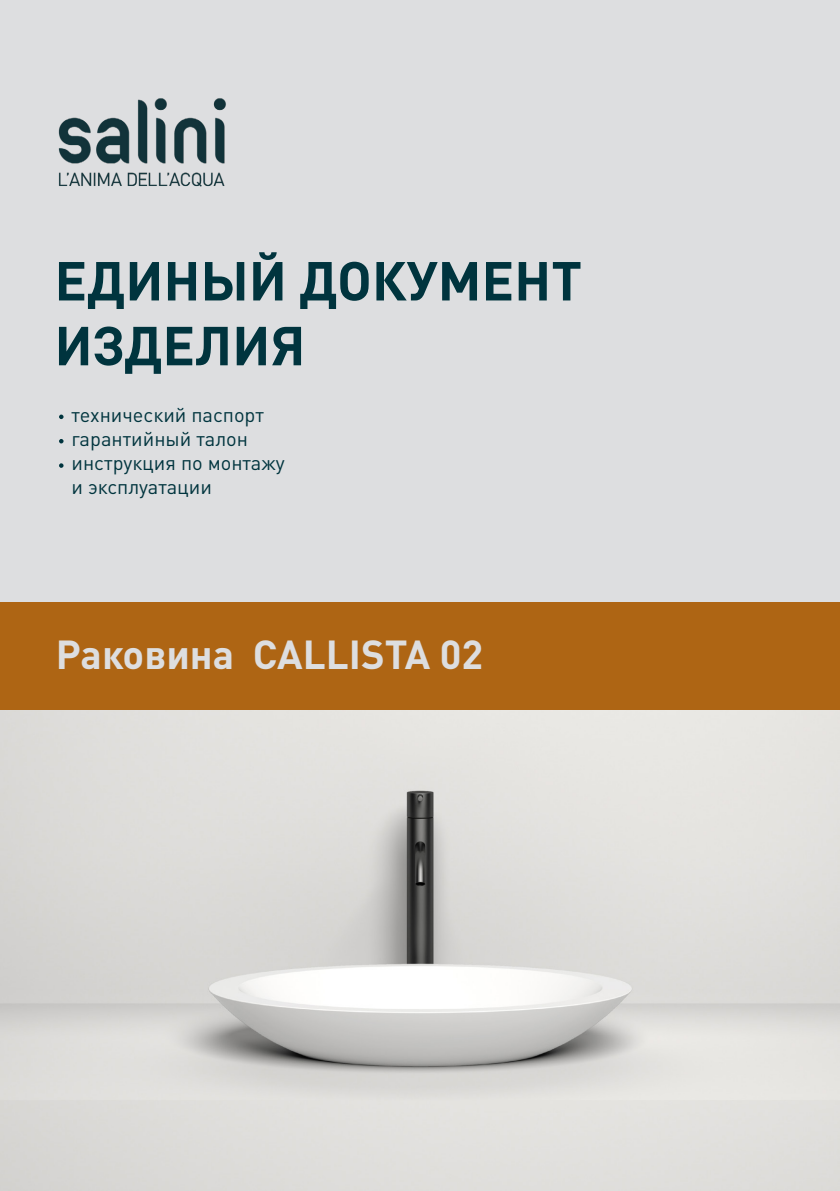
<style>
.page{position:relative;width:840px;height:1191px;background:#fff}
.page>*{position:absolute;margin:0;border:0;box-sizing:border-box;transform-origin:0 0}
.t1{font:700 54px/64.8px "DIN Pro";color:#00343e}
.t2{font:700 40px "DIN Pro";color:#dddee0}
.t3{font:20px "DIN Pro";color:#00343e}
</style>
<div class="page">
<div style="left:0;top:0;width:839px;height:602px;background:#dddee0"></div>
<img style="left:58px;top:98px;width:168px;height:89px">
<div style="left:0;top:602px;width:839px;height:113px;background:#ae6514"></div>
<svg style="left:59px;top:414px;width:4px;height:5px"></svg>
<svg style="left:59px;top:439px;width:4px;height:4px"></svg>
<svg style="left:59px;top:463px;width:4px;height:5px"></svg>
<img style="left:0;top:711px;width:839px;height:480px">
<p class="t1" style="left:54px;top:242px;width:529px">ЕДИНЫЙ ДОКУМЕНТ<br>ИЗДЕЛИЯ</p>
<p class="t3" style="left:71px;top:399px;width:194px">технический паспорт</p>
<p class="t3" style="left:71px;top:423px;width:178px">гарантийный талон</p>
<p class="t3" style="left:71px;top:447px;width:215px">инструкция по монтажу</p>
<p class="t3" style="left:71px;top:471px;width:142px">и эксплуатации</p>
<p class="t2" style="left:56px;top:621px;width:428px">Раковина CALLISTA 02</p>
</div>
